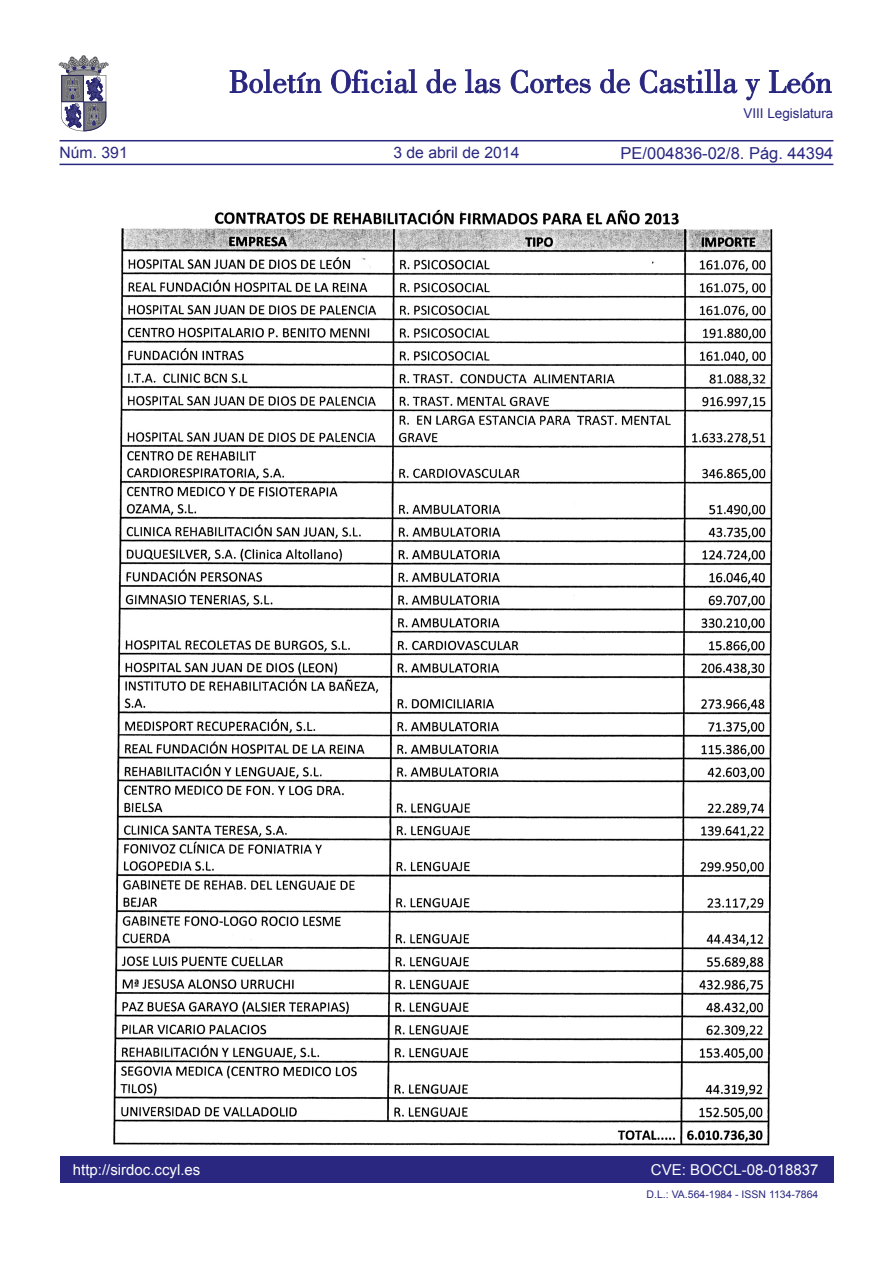
<style>
.page{position:relative;width:893px;height:1263px;background:#fff}
.page>*{position:absolute;margin:0;border:0;box-sizing:border-box;transform-origin:0 0}
.t1{font:16.5px "Arial";color:#292780}
.t2{font:15.75px "Arial";color:#292780}
.t3{font:15px "Arial";color:#fff}
.t4{font:13.5px "Arial";color:#292780}
.TEXTO_NORMAL{font:10.5px "Arial";color:#292780}
</style>
<div class="page">
<div style="left:60px;top:1157px;width:773px;height:26px;background:#292780"></div>
<hr style="left:60px;top:164px;width:773px;height:1px;background:#292780">
<hr style="left:60px;top:140px;width:773px;height:1px;background:#292780">
<svg style="left:230px;top:69px;width:91px;height:24px"></svg>
<svg style="left:331px;top:69px;width:86px;height:24px"></svg>
<svg style="left:426px;top:69px;width:30px;height:24px"></svg>
<svg style="left:465px;top:69px;width:35px;height:24px"></svg>
<svg style="left:511px;top:70px;width:80px;height:23px"></svg>
<svg style="left:600px;top:69px;width:30px;height:24px"></svg>
<svg style="left:640px;top:69px;width:97px;height:24px"></svg>
<svg style="left:745px;top:79px;width:15px;height:21px"></svg>
<svg style="left:769px;top:70px;width:62px;height:23px"></svg>
<svg style="left:59px;top:55px;width:49px;height:76px"></svg>
<img style="left:113px;top:209px;width:660px;height:937px">
<p class="t2" style="left:60px;top:142px;width:70px">Núm. 391</p>
<p class="t2" style="left:393px;top:142px;width:128px">3 de abril de 2014</p>
<p class="t4" style="left:743px;top:105px;width:92px">VIII Legislatura</p>
<p class="t1" style="left:621px;top:142px;width:214px">PE/004836-02/8. Pág. 44394</p>
<p class="t3" style="left:73px;top:1159px;width:129px">http://sirdoc.ccyl.es</p>
<p class="t3" style="left:651px;top:1159px;width:169px">CVE: BOCCL-08-018837</p>
<p class="TEXTO_NORMAL" style="left:647px;top:1188px;width:173px">D.L.: VA.564-1984 - ISSN 1134-7864</p>
</div>
